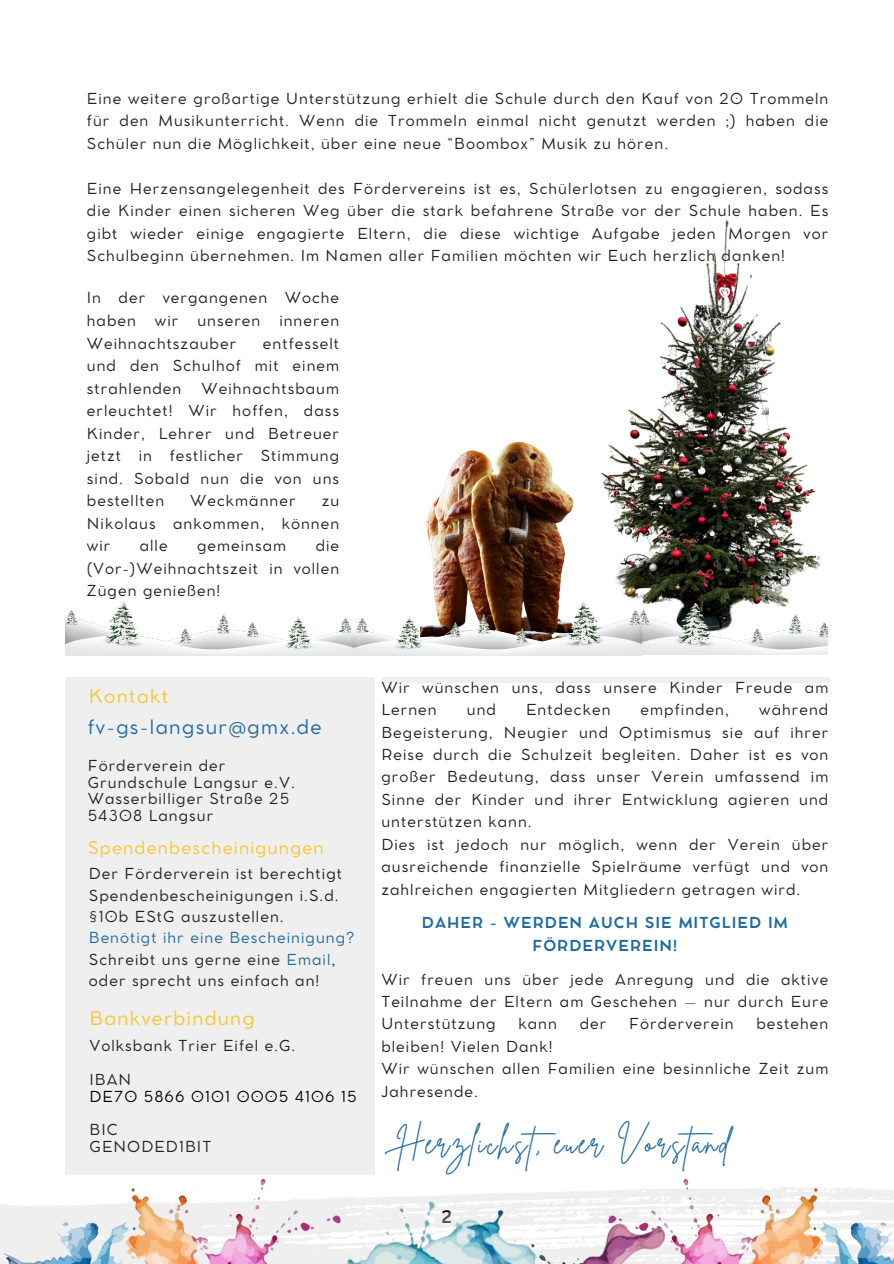
<style>
.page{position:relative;width:894px;height:1264px;background:#fff}
.page>*{position:absolute;margin:0;border:0;box-sizing:border-box;transform-origin:0 0}
.t1{font:31.05px "Brittany Signature";letter-spacing:.07em;color:#216a9e}
.t2{font:19.5px "Cocomat Pro";letter-spacing:.07em;color:#216a9e}
.t3{font:18.75px "Cocomat Pro";letter-spacing:.07em;color:#f7c732}
.t4{font:700 18px "Canva Sans";color:#000}
.t5{font:17.25px "Cocomat Pro";letter-spacing:.07em;color:#f7c732}
.t6{font:15px/22.5px "Cocomat Pro";letter-spacing:.07em;color:#212121}
.t7{font:700 15px/22.5px "Cocomat Pro";letter-spacing:.07em;color:#216a9e;text-align:center}
.t8{font:15px "Cocomat Pro";letter-spacing:.07em;color:#000}
.s1{color:#216a9e}
</style>
<div class="page">
<div style="left:66px;top:677px;width:309px;height:497px;background:#efefef"></div>
<div style="left:381px;top:677px;width:448px;height:5px;background:#efefef"></div>
<img style="left:603px;top:219px;width:225px;height:427px">
<img style="left:66px;top:601px;width:575px;height:54px">
<img style="left:637px;top:603px;width:190px;height:51px">
<svg style="left:0;top:1174px;width:286px;height:89px"></svg>
<img style="left:5px;top:1179px;width:281px;height:84px">
<img style="left:286px;top:1174px;width:211px;height:89px">
<img style="left:497px;top:1179px;width:396px;height:84px">
<img style="left:420px;top:441px;width:183px;height:206px">
<p class="t6" style="left:87px;top:87px;width:742px;text-align:justify">Eine weitere großartige Unterstützung erhielt die Schule durch den Kauf von 20 Trommeln für den Musikunterricht. Wenn die Trommeln einmal nicht genutzt werden ;) haben die Schüler nun die Möglichkeit, über eine neue “Boombox” Musik zu hören.</p>
<p class="t6" style="left:87px;top:177px;width:742px;text-align:justify">Eine Herzensangelegenheit des Fördervereins ist es, Schülerlotsen zu engagieren, sodass die Kinder einen sicheren Weg über die stark befahrene Straße vor der Schule haben. Es gibt wieder einige engagierte Eltern, die diese wichtige Aufgabe jeden Morgen vor Schulbeginn übernehmen. Im Namen aller Familien möchten wir Euch herzlich danken!</p>
<p class="t6" style="left:87px;top:286px;width:254px">In der vergangenen Woche haben</p>
<p class="t6" style="left:155px;top:309px;width:25px">wir</p>
<p class="t6" style="left:197px;top:309px;width:65px">unseren</p>
<p class="t6" style="left:279px;top:309px;width:61px">inneren</p>
<p class="t6" style="left:87px;top:331px;width:151px">Weihnachtszauber</p>
<p class="t6" style="left:87px;top:331px;width:254px;text-align:justify;text-indent:176px">entfesselt und den Schulhof mit einem strahlenden</p>
<p class="t6" style="left:87px;top:376px;width:254px;text-align:justify;text-indent:115px">Weihnachtsbaum erleuchtet! Wir hoffen, dass Kinder, Lehrer und Betreuer jetzt in festlicher Stimmung sind. Sobald nun die von uns bestellten</p>
<p class="t6" style="left:190px;top:489px;width:107px">Weckmänner</p>
<p class="t6" style="left:87px;top:489px;width:254px;text-align:justify;text-indent:235px">zu Nikolaus ankommen, können wir</p>
<p class="t6" style="left:87px;top:534px;width:254px;text-align:justify;text-indent:229px">die (Vor-)Weihnachtszeit in vollen Zügen genießen!</p>
<p class="t6" style="left:140px;top:534px;width:29px">alle</p>
<p class="t6" style="left:197px;top:534px;width:91px">gemeinsam</p>
<p class="t3" style="left:89px;top:683px;width:81px">Kontakt</p>
<h2 class="t2" style="left:88px;top:713px;width:235px">fv-gs-langsur@gmx.de</h2>
<p class="t6" style="left:88px;top:756px;width:208px;line-height:16.8px">Förderverein der<br>Grundschule Langsur e.V.<br>Wasserbilliger Straße 25<br>54308 Langsur</p>
<p class="t5" style="left:88px;top:836px;width:237px">Spendenbescheinigungen</p>
<p class="t6" style="left:89px;top:862px;width:255px;line-height:21.3px">Der Förderverein ist berechtigt<br>Spendenbescheinigungen i.S.d. §10b EStG auszustellen.</p>
<p class="t6" style="left:89px;top:927px;width:267px;line-height:21.3px"><span class="s1">Benötigt ihr eine Bescheinigung?<br></span>Schreibt uns gerne eine <span class="s1">Email</span>, oder sprecht uns einfach an!</p>
<p class="t3" style="left:90px;top:1005px;width:166px">Bankverbindung</p>
<p class="t6" style="left:90px;top:1033px;width:207px">Volksbank Trier Eifel e.G.</p>
<p class="t6" style="left:90px;top:1067px;width:43px">IBAN</p>
<p class="t8" style="left:90px;top:1085px;width:268px">DE70 5866 0101 0005 4106 15</p>
<p class="t6" style="left:90px;top:1121px;width:123px;line-height:16.8px">BIC<br>GENODED1BIT</p>
<p class="t6" style="left:381px;top:675px;width:448px">Wir wünschen uns, dass unsere Kinder Freude am<br>Lernen</p>
<p class="t6" style="left:381px;top:698px;width:448px;text-indent:377px">während Begeisterung, Neugier und Optimismus sie auf ihrer Reise durch die Schulzeit begleiten. Daher ist es von großer Bedeutung, dass unser Verein umfassend im Sinne der Kinder und ihrer Entwicklung agieren und unterstützen kann.<br>Dies ist jedoch nur möglich, wenn der Verein über ausreichende finanzielle Spielräume verfügt und von zahlreichen engagierten Mitgliedern getragen wird.</p>
<p class="t7" style="left:422px;top:911px;width:367px">DAHER - WERDEN AUCH SIE MITGLIED IM<br>FÖRDERVEREIN!</p>
<p class="t6" style="left:381px;top:967px;width:448px;text-align:justify">Wir freuen uns über jede Anregung und die aktive Teilnahme der Eltern am Geschehen – nur durch Eure Unterstützung</p>
<p class="t6" style="left:466px;top:698px;width:31px">und</p>
<p class="t6" style="left:526px;top:698px;width:86px">Entdecken</p>
<p class="t6" style="left:640px;top:698px;width:90px">empfinden,</p>
<p class="t6" style="left:518px;top:1012px;width:40px">kann</p>
<p class="t6" style="left:579px;top:1012px;width:28px">der</p>
<p class="t6" style="left:629px;top:1012px;width:106px">Förderverein</p>
<p class="t6" style="left:756px;top:1012px;width:73px">bestehen</p>
<p class="t6" style="left:381px;top:1034px;width:448px">bleiben! Vielen Dank!<br>Wir wünschen allen Familien eine besinnliche Zeit zum<br>Jahresende.</p>
<h1 class="t1" style="left:397px;top:1123px;width:333px">Herzlichst, euer Vorstand</h1>
<p class="t4" style="left:441px;top:1205px;width:12px">2</p>
</div>
